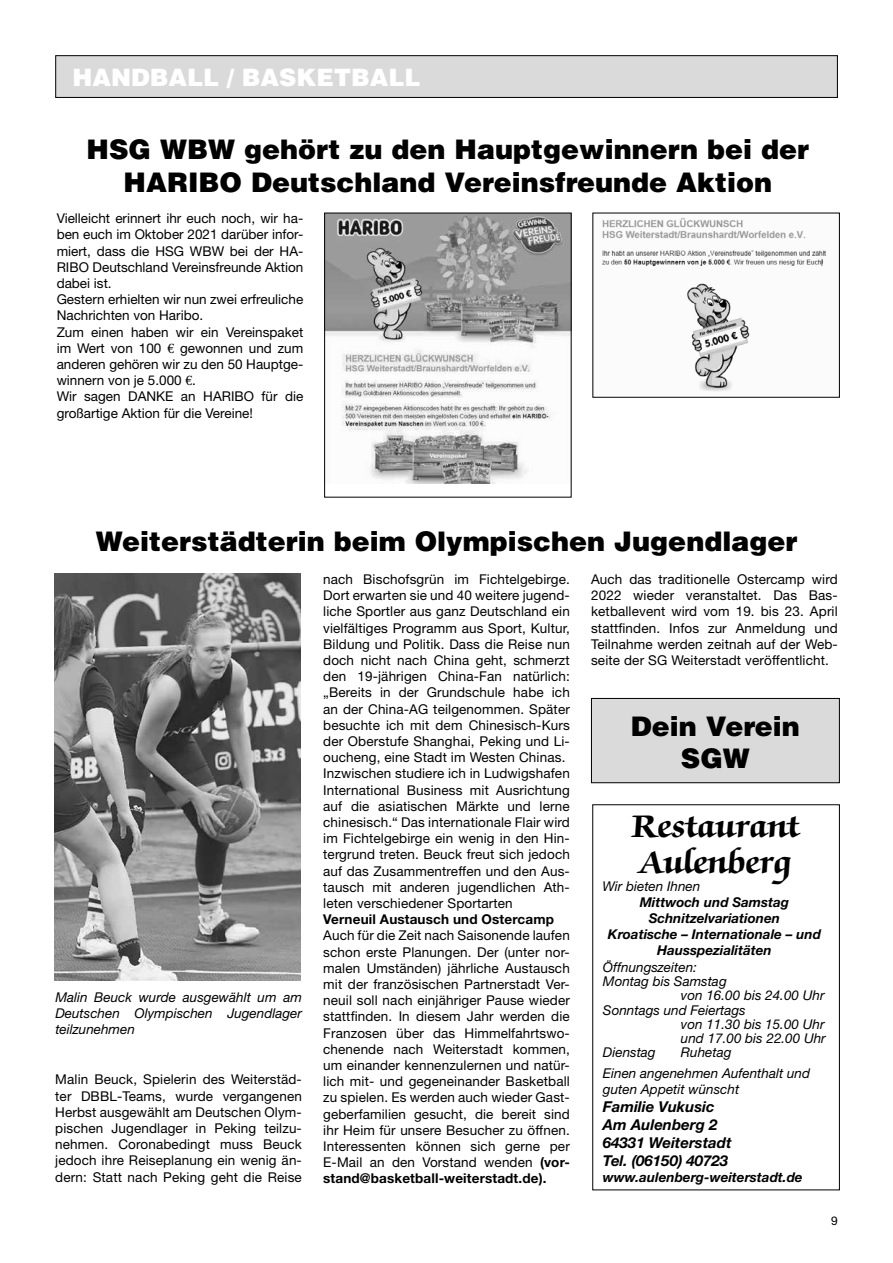
<style>
.page{position:relative;width:893px;height:1263px;background:#fff}
.page>*{position:absolute;margin:0;border:0;box-sizing:border-box;transform-origin:0 0}
.t1{font:700 36px/36px "Zapf Chancery Std";color:#000}
.t2{font:900 27px/32.4px "Helvetica";color:#000;text-align:center}
.t3{font:900 24px "Helvetica";color:#fff}
.t4{font:italic 700 15px/18px "Helvetica Neue";color:#000}
.t5{font:13.5px/16.2px "Helvetica Neue";letter-spacing:.01em;color:#000;text-align:justify}
.t6{font:italic 13.5px/16.2px "Helvetica Neue";color:#000;text-align:center}
.t7{font:italic 700 13.5px/16.2px "Helvetica Neue";color:#000;text-align:center}
.t8{font:700 13.5px "Helvetica Neue";letter-spacing:.01em;color:#000}
.t9{font:12px "Helvetica Neue";color:#000}
.s1{font-family:"Euro Serif Std"}
.s2{font-weight:700}
</style>
<div class="page">
<div style="left:56px;top:56px;width:781px;height:41px;background:#dadada"></div>
<div style="left:55px;top:55px;width:783px;height:43px;border:1px solid #000"></div>
<div style="left:592px;top:804px;width:248px;height:386px;border:1px solid #000"></div>
<img style="left:602px;top:217px;width:224px;height:175px">
<img style="left:326px;top:215px;width:243px;height:268px">
<img style="left:54px;top:573px;width:247px;height:407px">
<div style="left:591px;top:698px;width:248px;height:85px;background:#dadada"></div>
<div style="left:591px;top:698px;width:249px;height:85px;border:1px solid #000"></div>
<h3 class="t3" style="left:72px;top:62px;width:350px">HANDBALL / BASKETBALL</h3>
<h2 class="t2" style="left:87px;top:133px;width:724px">HSG WBW gehört zu den Hauptgewinnern bei der<br>HARIBO Deutschland Vereinsfreunde Aktion</h2>
<p class="t5" style="left:57px;top:210px;width:248px;text-align:left">Vielleicht erinnert ihr euch noch, wir ha&shy;ben euch im Oktober 2021 darüber infor&shy;miert, dass die HSG WBW bei der HA-RIBO Deutschland Vereinsfreunde Aktion dabei ist.<br>Gestern erhielten wir nun zwei erfreuliche Nachrichten von Haribo.<br>Zum einen haben wir ein Vereinspaket im Wert von 100 <span class="s1">€</span> gewonnen und zum anderen gehören wir zu den 50 Hauptge&shy;winnern von je 5.000 <span class="s1">€</span>.<br>Wir sagen DANKE an HARIBO für die großartige Aktion für die Vereine!</p>
<h2 class="t2" style="left:96px;top:524px;width:703px">Weiterstädterin beim Olympischen Jugendlager</h2>
<p class="t6" style="left:55px;top:988px;width:248px;text-align:justify">Malin Beuck wurde ausgewählt um am Deutschen Olympischen Jugendlager teilzunehmen</p>
<p class="t5" style="left:55px;top:1071px;width:248px">Malin Beuck, Spielerin des Weiterstäd&shy;ter DBBL-Teams, wurde vergangenen Herbst ausgewählt am Deutschen Olym&shy;pischen Jugendlager in Peking teilzu&shy;nehmen. Coronabedingt muss Beuck jedoch ihre Reiseplanung ein wenig än&shy;dern: Statt nach Peking geht die Reise</p>
<p class="t5" style="left:323px;top:571px;width:248px;text-align:left">nach Bischofsgrün im Fichtelgebirge.<br>Dort erwarten sie und 40 weitere jugend&shy;liche Sportler aus ganz Deutschland ein vielfältiges Programm aus Sport, Kultur, Bildung und Politik. Dass die Reise nun doch nicht nach China geht, schmerzt den 19-jährigen China-Fan natürlich: „Bereits in der Grundschule habe ich an der China-AG teilgenommen. Später besuchte ich mit dem Chinesisch-Kurs der Oberstufe Shanghai, Peking und Li&shy;oucheng, eine Stadt im Westen Chinas.<br>Inzwischen studiere ich in Ludwigshafen International Business mit Ausrichtung auf die asiatischen Märkte und lerne chinesisch.“ Das internationale Flair wird im Fichtelgebirge ein wenig in den Hin&shy;tergrund treten. Beuck freut sich jedoch auf das Zusammentreffen und den Aus&shy;tausch mit anderen jugendlichen Ath&shy;leten verschiedener Sportarten</p>
<p class="t8" style="left:323px;top:911px;width:232px">Verneuil Austausch und Ostercamp</p>
<p class="t5" style="left:323px;top:927px;width:248px">Auch für die Zeit nach Saisonende laufen schon erste Planungen. Der (unter nor&shy;malen Umständen) jährliche Austausch mit der französischen Partnerstadt Ver&shy;neuil soll nach einjähriger Pause wieder stattfinden. In diesem Jahr werden die Franzosen über das Himmelfahrtswo&shy;chenende nach Weiterstadt kommen, um einander kennenzulernen und natür&shy;lich mit- und gegeneinander Basketball zu spielen. Es werden auch wieder Gast&shy;geberfamilien gesucht, die bereit sind ihr Heim für unsere Besucher zu öffnen.<br>Interessenten können sich gerne per E-Mail an den Vorstand wenden <span class="s2">(vor&shy;stand@basketball-weiterstadt.de).</span></p>
<p class="t5" style="left:591px;top:571px;width:248px">Auch das traditionelle Ostercamp wird 2022 wieder veranstaltet. Das Bas&shy;ketballevent wird vom 19. bis 23. April stattfinden. Infos zur Anmeldung und Teilnahme werden zeitnah auf der Web&shy;seite der SG Weiterstadt veröffentlicht.</p>
<h2 class="t2" style="left:631px;top:709px;width:171px">Dein Verein<br>SGW</h2>
<h1 class="t1" style="left:632px;top:809px;width:170px">Restaurant<br>Aulenberg</h1>
<p class="t6" style="left:602px;top:877px;width:100px">Wir bieten Ihnen</p>
<p class="t7" style="left:608px;top:893px;width:214px">Mittwoch und Samstag<br>Schnitzelvariationen<br>Kroatische – Internationale – und<br>Hausspezialitäten</p>
<p class="t6" style="left:603px;top:959px;width:96px">Öffnungszeiten:</p>
<p class="t6" style="left:603px;top:973px;width:125px">Montag bis Samstag</p>
<p class="t6" style="left:681px;top:987px;width:145px">von 16.00 bis 24.00 Uhr</p>
<p class="t6" style="left:603px;top:1001px;width:144px">Sonntags und Feiertags</p>
<p class="t6" style="left:681px;top:1016px;width:145px">von 11.30 bis 15.00 Uhr</p>
<p class="t6" style="left:681px;top:1030px;width:146px">und 17.00 bis 22.00 Uhr</p>
<p class="t6" style="left:603px;top:1044px;width:54px">Dienstag</p>
<p class="t6" style="left:603px;top:1042px;width:209px;line-height:20.4px">Ruhetag<br>Einen angenehmen Aufenthalt und</p>
<p class="t6" style="left:603px;top:1081px;width:138px">guten Appetit wünscht</p>
<p class="t4" style="left:603px;top:1097px;width:130px">Familie Vukusic<br>Am Aulenberg 2<br>64331 Weiterstadt<br>Tel. (06150) 40723</p>
<p class="t7" style="left:603px;top:1169px;width:201px">www.aulenberg-weiterstadt.de</p>
<p class="t9" style="left:831px;top:1214px;width:8px">9</p>
</div>
